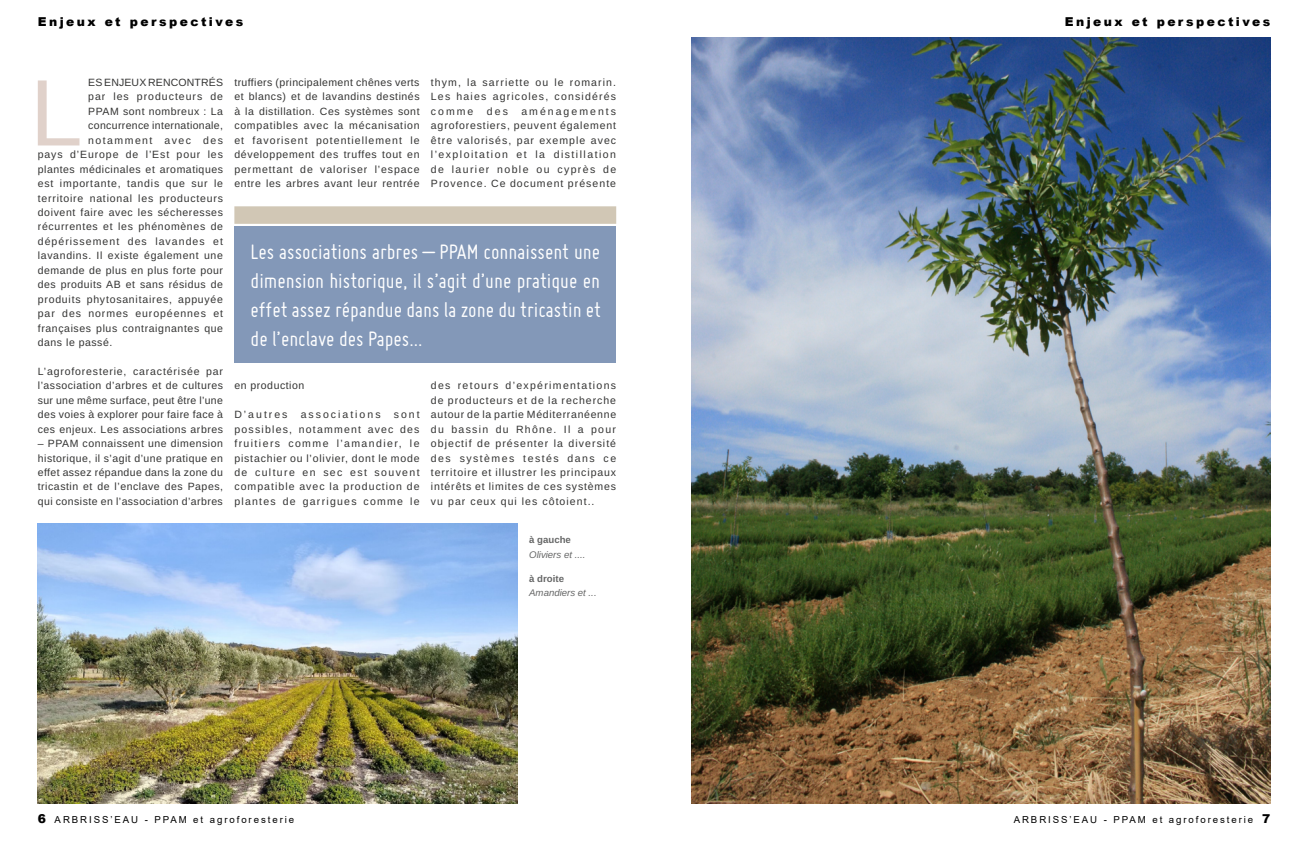
<style>
.page{position:relative;width:1308px;height:843px;background:#fff}
.page>*{position:absolute;margin:0;border:0;box-sizing:border-box;transform-origin:0 0}
.t1{font:94.41px "Arimo";color:#e0d1ca}
.t2{font:22.75px/28.9px "Miso";color:#fff;text-align:justify}
.t3{font:900 12.25px "Arial";letter-spacing:.2em;color:#000}
.t4{font:10.5px/14.4px "Arimo";letter-spacing:.075em;color:#343433;text-align:justify}
.t5{font:10.5px "Arimo";letter-spacing:.05em;color:#343433}
.t6{font:10.5px "Arimo";letter-spacing:.03em;color:#343433}
.t7{font:10.5px "Arimo";letter-spacing:.1em;color:#343433}
.t8{font:10.5px "Arimo";letter-spacing:.095em;color:#343433}
.t9{font:10.5px "Arimo";letter-spacing:.015em;color:#343433}
.t10{font:10.5px "Arimo";letter-spacing:.14em;color:#343433}
.t11{font:10.5px "Arimo";letter-spacing:.19em;color:#343433}
.t12{font:9.62px "Arial";letter-spacing:.2em;color:#000}
.t13{font:italic 9.62px "Arimo";color:#666767}
.t14{font:700 9.62px "Arimo";color:#666767}
.s1{font-weight:900;font-size:12.25px}
</style>
<div class="page">
<img style="left:691px;top:38px;width:578px;height:765px">
<img style="left:38px;top:523px;width:480px;height:280px">
<div style="left:234px;top:226px;width:382px;height:136px;background:#8398b8"></div>
<div style="left:234px;top:206px;width:382px;height:18px;background:#d1c7b5"></div>
<p class="t3" style="left:38px;top:13px;width:207px">Enjeux et perspectives</p>
<p class="t3" style="left:1064px;top:13px;width:207px">Enjeux et perspectives</p>
<h1 class="t1" style="left:30px;top:47px;width:54px">L</h1>
<p class="t9" style="left:88px;top:75px;width:134px">es enjeux rencontrés</p>
<p class="t8" style="left:88px;top:89px;width:136px">par les producteurs de</p>
<p class="t5" style="left:88px;top:104px;width:136px">PPAM sont nombreux : La</p>
<p class="t6" style="left:88px;top:118px;width:136px">concurrence internationale,</p>
<p class="t10" style="left:88px;top:133px;width:136px">notamment avec des</p>
<p class="t4" style="left:38px;top:147px;width:187px">pays d’Europe de l’Est pour les</p>
<p class="t5" style="left:38px;top:162px;width:187px">plantes médicinales et aromatiques</p>
<p class="t4" style="left:38px;top:176px;width:187px">est importante, tandis que sur le</p>
<p class="t4" style="left:38px;top:191px;width:187px">territoire national les producteurs</p>
<p class="t4" style="left:38px;top:205px;width:187px">doivent faire avec les sécheresses</p>
<p class="t4" style="left:38px;top:220px;width:187px">récurrentes et les phénomènes de</p>
<p class="t7" style="left:38px;top:234px;width:187px">dépérissement des lavandes et</p>
<p class="t4" style="left:38px;top:249px;width:187px">lavandins. Il existe également une</p>
<p class="t5" style="left:38px;top:263px;width:187px">demande de plus en plus forte pour</p>
<p class="t5" style="left:38px;top:277px;width:187px">des produits AB et sans résidus de</p>
<p class="t4" style="left:38px;top:292px;width:187px">produits phytosanitaires, appuyée</p>
<p class="t4" style="left:38px;top:306px;width:187px">par des normes européennes et</p>
<p class="t4" style="left:38px;top:321px;width:187px">françaises plus contraignantes que</p>
<p class="t5" style="left:38px;top:335px;width:76px">dans le passé.</p>
<p class="t4" style="left:38px;top:364px;width:187px">L’agroforesterie, caractérisée par l’association d’arbres et de cultures sur une même surface, peut être l’une des voies à explorer pour faire face à ces enjeux. Les associations arbres</p>
<p class="t4" style="left:38px;top:436px;width:187px">– PPAM connaissent une dimension historique, il s’agit d’une pratique en effet assez répandue dans la zone du tricastin et de l’enclave des Papes, qui consiste en l’association d’arbres</p>
<p class="t4" style="left:234px;top:75px;width:187px">truffiers (principalement chênes verts et blancs) et de lavandins destinés à la distillation. Ces systèmes sont compatibles avec la mécanisation et favorisent potentiellement le développement des truffes tout en permettant de valoriser l’espace entre les arbres avant leur rentrée</p>
<p class="t4" style="left:431px;top:75px;width:187px">thym, la sarriette ou le romarin.<br>Les haies agricoles, considérés comme</p>
<p class="t4" style="left:431px;top:104px;width:187px;text-indent:90px">aménagements agroforestiers, peuvent également être valorisés, par exemple avec l’exploitation et la distillation de laurier noble ou cyprès de Provence. Ce document présente</p>
<p class="t4" style="left:487px;top:104px;width:22px">des</p>
<h2 class="t2" style="left:250px;top:237px;width:352px">Les associations arbres – PPAM connaissent une dimension historique, il s’agit d’une pratique en effet assez répandue dans la zone du tricastin et de l’enclave des Papes...</h2>
<p class="t5" style="left:234px;top:378px;width:71px">en production</p>
<p class="t4" style="left:234px;top:407px;width:55px">D’autres</p>
<p class="t11" style="left:301px;top:407px;width:81px">associations</p>
<p class="t4" style="left:234px;top:407px;width:187px;text-indent:159px">sont possibles, notamment avec des fruitiers comme l’amandier, le pistachier ou l’olivier, dont le mode de culture en sec est souvent compatible avec la production de plantes de garrigues comme le</p>
<p class="t4" style="left:431px;top:378px;width:187px">des retours d’expérimentations de producteurs et de la recherche autour de la partie Méditerranéenne du bassin du Rhône. Il a pour objectif de présenter la diversité des systèmes testés dans ce territoire et illustrer les principaux intérêts et limites de ces systèmes vu par ceux qui les côtoient..</p>
<p class="t14" style="left:529px;top:533px;width:43px">à gauche</p>
<p class="t13" style="left:529px;top:548px;width:58px">Oliviers et ....</p>
<p class="t14" style="left:529px;top:572px;width:36px">à droite</p>
<p class="t13" style="left:529px;top:586px;width:69px">Amandiers et ...</p>
<p class="t12" style="left:38px;top:813px;width:258px"><span class="s1">6</span> ARBRISS’EAU - PPAM et agroforesterie</p>
<p class="t12" style="left:1013px;top:813px;width:258px">ARBRISS’EAU - PPAM et agroforesterie <span class="s1">7</span></p>
</div>
